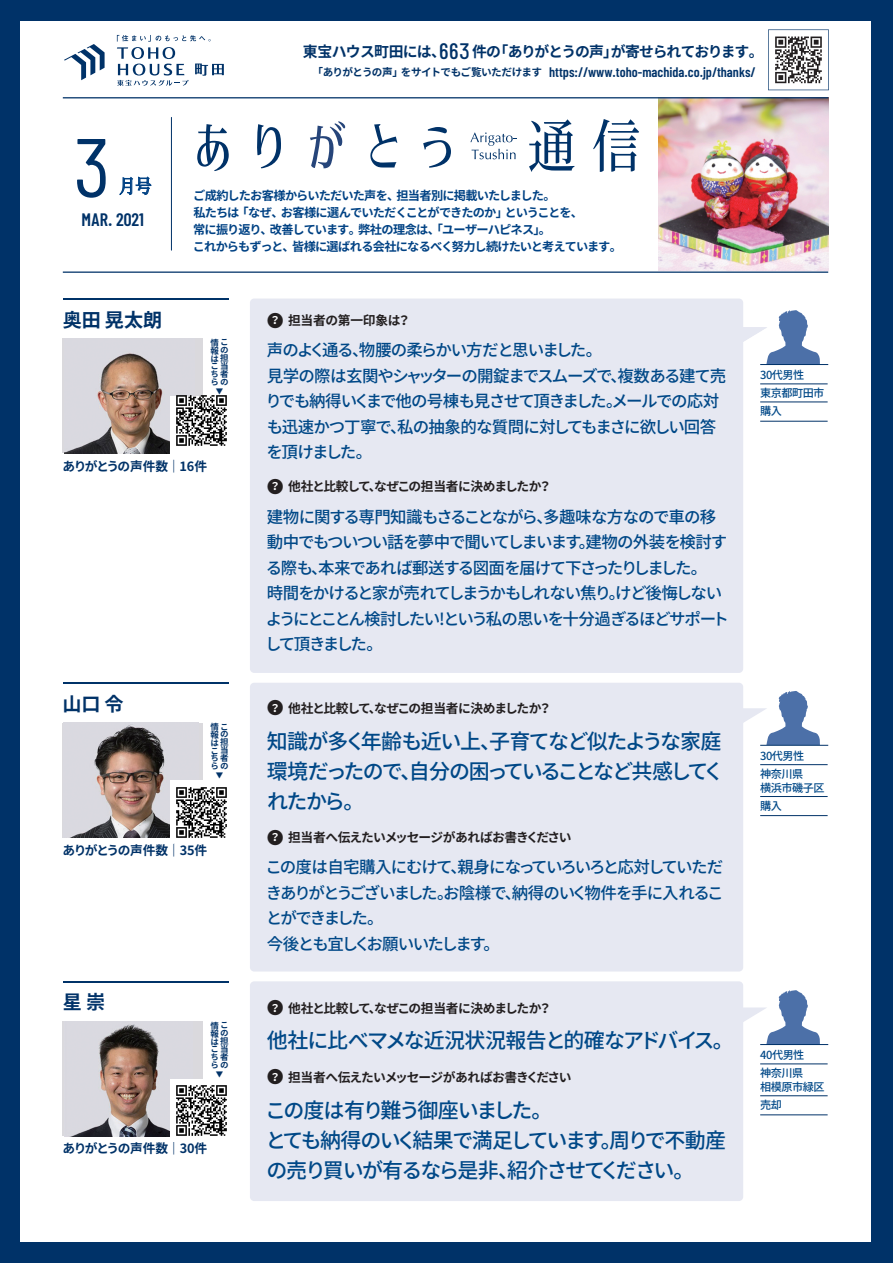
<style>
.page{position:relative;width:893px;height:1263px;background:#003268}
.page>*{position:absolute;margin:0;border:0;box-sizing:border-box;transform-origin:0 0}
.t1{font:82.95px "Barlow Condensed";color:#003268}
.t2{font:500 21px/30px "Noto Sans CJ Kjp";letter-spacing:-.085em;color:#004887}
.t3{font:500 21px "Noto Sans CJ Kjp";letter-spacing:-.055em;color:#004887}
.t4{font:700 19.2px "Noto Sans CJ Kjp";letter-spacing:-.01em;color:#003268}
.t5{font:19.2px "Corporate Mincho";color:#014284;scale:.85 1}
.t6{font:600 18px "Barlow Condensed";color:#003268}
.t7{font:500 16.5px/25.5px "Noto Sans CJ Kjp";letter-spacing:-.085em;color:#004887}
.t8{font:700 14.85px "Noto Sans CJ Kjp";letter-spacing:-.055em;color:#003268}
.t9{font:600 13.8px "Barlow Condensed";color:#003268}
.t10{font:700 12.75px "Noto Sans CJ Kjp";letter-spacing:-.05em;color:#231f20}
.t11{font:700 12.75px "Noto Sans CJ Kjp";letter-spacing:-.07em;color:#231f20}
.t12{font:700 12.75px "Noto Sans CJ Kjp";letter-spacing:-.055em;color:#003268}
.t13{font:700 12.75px "Noto Sans CJ Kjp";letter-spacing:-.025em;color:#231f20}
.t14{font:700 12.15px/17px "Noto Sans CJ Kjp";letter-spacing:-.07em;color:#014284}
.t15{font:500 11.1px/18px "Noto Sans CJ Kjp";letter-spacing:-.04em;color:#004887}
.t16{font:700 8.55px/7.8px "Noto Sans CJ Kjp";color:#003268}
.t17{font:700 7.5px "Noto Sans CJ Kjp";color:#003268}
.s1{font-family:"Barlow Condensed";font-weight:500;font-size:22.35px}
.s2{font-family:"Noto Sans CJ Kjp";font-weight:700;font-size:10.65px}
.s3{font-size:16.95px}
.s4{font-size:10.65px;color:#fff}
</style>
<div class="page">
<div style="left:20px;top:21px;width:851px;height:1221px;background:#fff"></div>
<img style="left:659px;top:98px;width:169px;height:173px">
<div style="left:250px;top:981px;width:493px;height:220px;background:#e6e8f2;border-radius:4px"></div>
<svg style="left:743px;top:990px;width:77px;height:54px"></svg>
<hr style="left:760px;top:1044px;width:68px;height:1px;background:#003268">
<hr style="left:760px;top:1063px;width:68px;height:1px;background:#003268">
<hr style="left:760px;top:1095px;width:68px;height:1px;background:#003268">
<hr style="left:760px;top:1114px;width:68px;height:1px;background:#003268">
<div style="left:63px;top:1021px;width:140px;height:115px;background:#dad9dd"></div>
<img style="left:73px;top:1024px;width:97px;height:112px">
<div style="left:170px;top:1079px;width:59px;height:61px;background:#fff"></div>
<img style="left:176px;top:1085px;width:51px;height:51px">
<hr style="left:63px;top:981px;width:166px;height:2px;background:#003268">
<div style="left:250px;top:683px;width:493px;height:288px;background:#e6e8f2;border-radius:4px"></div>
<svg style="left:743px;top:691px;width:78px;height:54px"></svg>
<hr style="left:760px;top:745px;width:68px;height:1px;background:#003268">
<hr style="left:760px;top:764px;width:68px;height:1px;background:#003268">
<hr style="left:760px;top:796px;width:68px;height:1px;background:#003268">
<hr style="left:760px;top:815px;width:68px;height:1px;background:#003268">
<img style="left:63px;top:723px;width:135px;height:114px">
<div style="left:170px;top:780px;width:59px;height:61px;background:#fff"></div>
<img style="left:176px;top:787px;width:51px;height:51px">
<hr style="left:63px;top:683px;width:166px;height:1px;background:#003268">
<div style="left:250px;top:298px;width:493px;height:375px;background:#e6e8f2;border-radius:4px"></div>
<svg style="left:743px;top:310px;width:77px;height:54px"></svg>
<hr style="left:760px;top:364px;width:68px;height:1px;background:#003268">
<hr style="left:760px;top:384px;width:68px;height:1px;background:#003268">
<hr style="left:760px;top:402px;width:68px;height:1px;background:#003268">
<hr style="left:760px;top:421px;width:68px;height:1px;background:#003268">
<div style="left:63px;top:338px;width:140px;height:115px;background:#dad9dd"></div>
<img style="left:64px;top:353px;width:106px;height:100px">
<div style="left:170px;top:396px;width:59px;height:61px;background:#fff"></div>
<img style="left:176px;top:395px;width:51px;height:51px">
<hr style="left:63px;top:298px;width:166px;height:2px;background:#003268">
<svg style="left:197px;top:124px;width:32px;height:47px"></svg>
<svg style="left:257px;top:124px;width:24px;height:44px"></svg>
<svg style="left:310px;top:121px;width:35px;height:47px"></svg>
<svg style="left:370px;top:124px;width:27px;height:44px"></svg>
<svg style="left:423px;top:127px;width:28px;height:41px"></svg>
<svg style="left:529px;top:119px;width:45px;height:53px"></svg>
<svg style="left:593px;top:119px;width:46px;height:53px"></svg>
<svg style="left:470px;top:132px;width:47px;height:27px"></svg>
<hr style="left:63px;top:271px;width:765px;height:2px;background:#003268">
<hr style="left:63px;top:97px;width:765px;height:1px;background:#003268">
<hr style="left:171px;top:117px;width:1px;height:133px;background:#003268">
<svg style="left:768px;top:29px;width:61px;height:61px"></svg>
<svg style="left:64px;top:44px;width:41px;height:36px"></svg>
<svg style="left:117px;top:35px;width:107px;height:51px"></svg>
<svg style="left:119px;top:176px;width:33px;height:19px"></svg>
<h1 class="t1" style="left:74px;top:115px;width:38px">3</h1>
<p class="t5" style="left:119px;top:174px;width:40px">月号</p>
<p class="t6" style="left:81px;top:208px;width:64px">MAR. 2021</p>
<p class="t8" style="left:303px;top:43px;width:462px">東宝ハウス町田には、<span class="s1">663</span> 件の「ありがとうの声」が寄せられております。</p>
<p class="t9" style="left:313px;top:63px;width:444px"><span class="s2">「ありがとうの声」をサイトでもご覧いただけます</span> https://www.toho-machida.co.jp/thanks/</p>
<p class="t14" style="left:193px;top:187px;width:430px">ご成約したお客様からいただいた声を、担当者別に掲載いたしました。<br>私たちは「なぜ、お客様に選んでいただくことができたのか」ということを、<br>常に振り返り、改善しています。弊社の理念は、「ユーザーハピネス」。<br>これからもずっと、皆様に選ばれる会社になるべく努力し続けたいと考えています。</p>
<p class="t4" style="left:63px;top:309px;width:101px">奥田 晃太朗</p>
<p class="t13" style="left:267px;top:313px;width:145px"><span class="s3">●</span><span class="s4">？</span> 担当者の第一印象は？</p>
<p class="t7" style="left:266px;top:338px;width:462px">声のよく通る、物腰の柔らかい方だと思いました。<br>見学の際は玄関やシャッターの開錠までスムーズで、複数ある建て売りでも納得いくまで他の号棟も見させて頂きました。メールでの応対も迅速かつ丁寧で、私の抽象的な質問に対してもまさに欲しい回答を頂けました。</p>
<p class="t10" style="left:267px;top:479px;width:286px"><span class="s3">●</span><span class="s4">？</span> 他社と比較して、なぜこの担当者に決めましたか？</p>
<p class="t7" style="left:265px;top:504px;width:465px">建物に関する専門知識もさることながら、多趣味な方なので車の移動中でもついつい話を夢中で聞いてしまいます。建物の外装を検討する際も、本来であれば郵送する図面を届けて下さったりしました。<br>時間をかけると家が売れてしまうかもしれない焦り。けど後悔しないようにとことん検討したい!という私の思いを十分過ぎるほどサポートして頂きました。</p>
<p class="t16" style="left:211px;top:339px;width:19px">情こ報は<br>こ当ち者らの</p>
<p class="t16" style="left:220px;top:346px;width:10px">の担</p>
<p class="t17" style="left:216px;top:387px;width:9px">▼</p>
<p class="t12" style="left:63px;top:459px;width:146px">ありがとうの声件数｜16件</p>
<p class="t4" style="left:63px;top:693px;width:63px">山口 令</p>
<p class="t16" style="left:211px;top:723px;width:19px">情こ報は<br>こ当ち者らの</p>
<p class="t16" style="left:220px;top:730px;width:10px">の担</p>
<p class="t17" style="left:216px;top:771px;width:9px">▼</p>
<p class="t12" style="left:63px;top:843px;width:146px">ありがとうの声件数｜35件</p>
<p class="t4" style="left:63px;top:991px;width:44px">星 崇</p>
<p class="t16" style="left:211px;top:1021px;width:19px">情こ報は<br>こ当ち者らの</p>
<p class="t16" style="left:220px;top:1029px;width:10px">の担</p>
<p class="t17" style="left:216px;top:1070px;width:9px">▼</p>
<p class="t12" style="left:63px;top:1141px;width:146px">ありがとうの声件数｜30件</p>
<p class="t10" style="left:267px;top:701px;width:286px"><span class="s3">●</span><span class="s4">？</span> 他社と比較して、なぜこの担当者に決めましたか？</p>
<p class="t2" style="left:267px;top:726px;width:459px">知識が多く年齢も近い上、子育てなど似たような家庭環境だったので、自分の困っていることなど共感してくれたから。</p>
<p class="t11" style="left:267px;top:830px;width:306px"><span class="s3">●</span><span class="s4">？</span> 担当者へ伝えたいメッセージがあればお書きください</p>
<p class="t7" style="left:265px;top:855px;width:459px">この度は自宅購入にむけて、親身になっていろいろと応対していただきありがとうございました。お陰様で、納得のいく物件を手に入れることができました。<br>今後とも宜しくお願いいたします。</p>
<p class="t10" style="left:267px;top:1001px;width:286px"><span class="s3">●</span><span class="s4">？</span> 他社と比較して、なぜこの担当者に決めましたか？</p>
<p class="t3" style="left:267px;top:1029px;width:468px">他社に比べマメな近況状況報告と的確なアドバイス。</p>
<p class="t11" style="left:267px;top:1070px;width:306px"><span class="s3">●</span><span class="s4">？</span> 担当者へ伝えたいメッセージがあればお書きください</p>
<p class="t2" style="left:265px;top:1095px;width:462px">この度は有り難う御座いました。<br>とても納得のいく結果で満足しています。周りで不動産の売り買いが有るなら是非、紹介させてください。</p>
<p class="t15" style="left:760px;top:366px;width:66px">30代男性<br>東京都町田市購入</p>
<p class="t15" style="left:760px;top:747px;width:46px">30代男性神奈川県</p>
<p class="t15" style="left:760px;top:779px;width:66px">横浜市磯子区購入</p>
<p class="t15" style="left:760px;top:1046px;width:46px">40代男性神奈川県</p>
<p class="t15" style="left:760px;top:1078px;width:66px">相模原市緑区売却</p>
</div>
